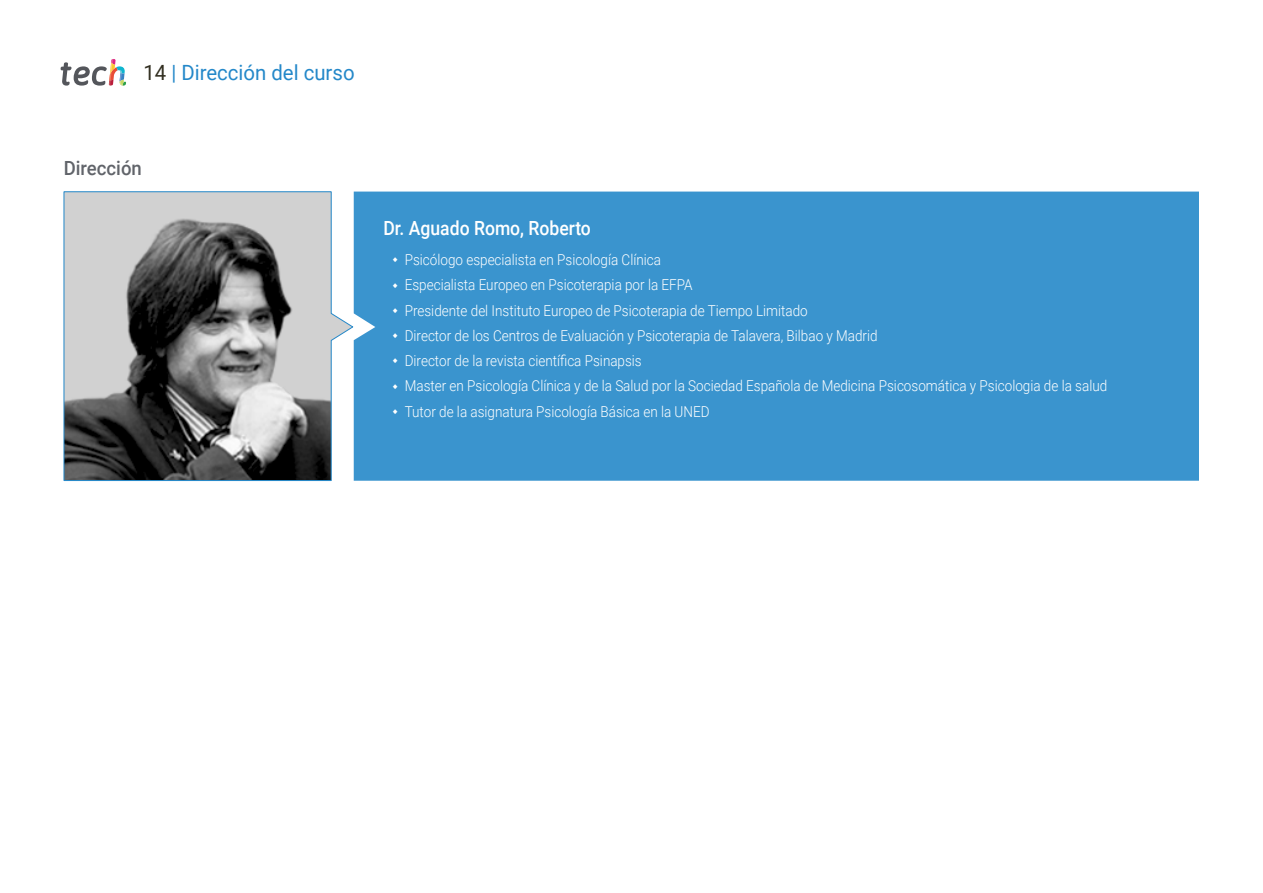
<style>
.page{position:relative;width:1263px;height:893px;background:#fff}
.page>*{position:absolute;margin:0;border:0;box-sizing:border-box;transform-origin:0 0}
.t1{font:21px "Roboto";color:#2488c9}
.t2{font:500 19.5px "Roboto";color:#fff;scale:.9 1}
.t3{font:500 19.5px "Roboto";color:#61646a;scale:.95 1}
.t4{font:300 15px/25.2px "Roboto";color:#fff;scale:.9 1}
.s1{color:#312e20}
</style>
<div class="page">
<svg style="left:61px;top:59px;width:65px;height:27px"></svg>
<div style="left:354px;top:192px;width:845px;height:289px;background:#3a94ce"></div>
<svg style="left:64px;top:191px;width:289px;height:290px;background:#8e8f90"></svg>
<svg style="left:393px;top:257px;width:4px;height:5px"></svg>
<svg style="left:393px;top:283px;width:4px;height:5px"></svg>
<svg style="left:393px;top:308px;width:4px;height:5px"></svg>
<svg style="left:393px;top:333px;width:4px;height:5px"></svg>
<svg style="left:393px;top:358px;width:4px;height:5px"></svg>
<svg style="left:393px;top:384px;width:4px;height:5px"></svg>
<svg style="left:393px;top:409px;width:4px;height:5px"></svg>
<h1 class="t1" style="left:144px;top:57px;width:213px"><span class="s1">14</span> | Dirección del curso</h1>
<h2 class="t3" style="left:64px;top:154px;width:84px">Dirección</h2>
<h2 class="t2" style="left:383px;top:214px;width:232px">Dr. Aguado Romo, Roberto</h2>
<p class="t4" style="left:405px;top:247px;width:782px">Psicólogo especialista en Psicología Clínica<br>Especialista Europeo en Psicoterapia por la EFPA<br>Presidente del Instituto Europeo de Psicoterapia de Tiempo Limitado<br>Director de los Centros de Evaluación y Psicoterapia de Talavera, Bilbao y Madrid<br>Director de la revista científica Psinapsis<br>Master en Psicología Clínica y de la Salud por la Sociedad Española de Medicina Psicosomática y Psicologia de la salud Tutor de la asignatura Psicología Básica en la UNED</p>
</div>
